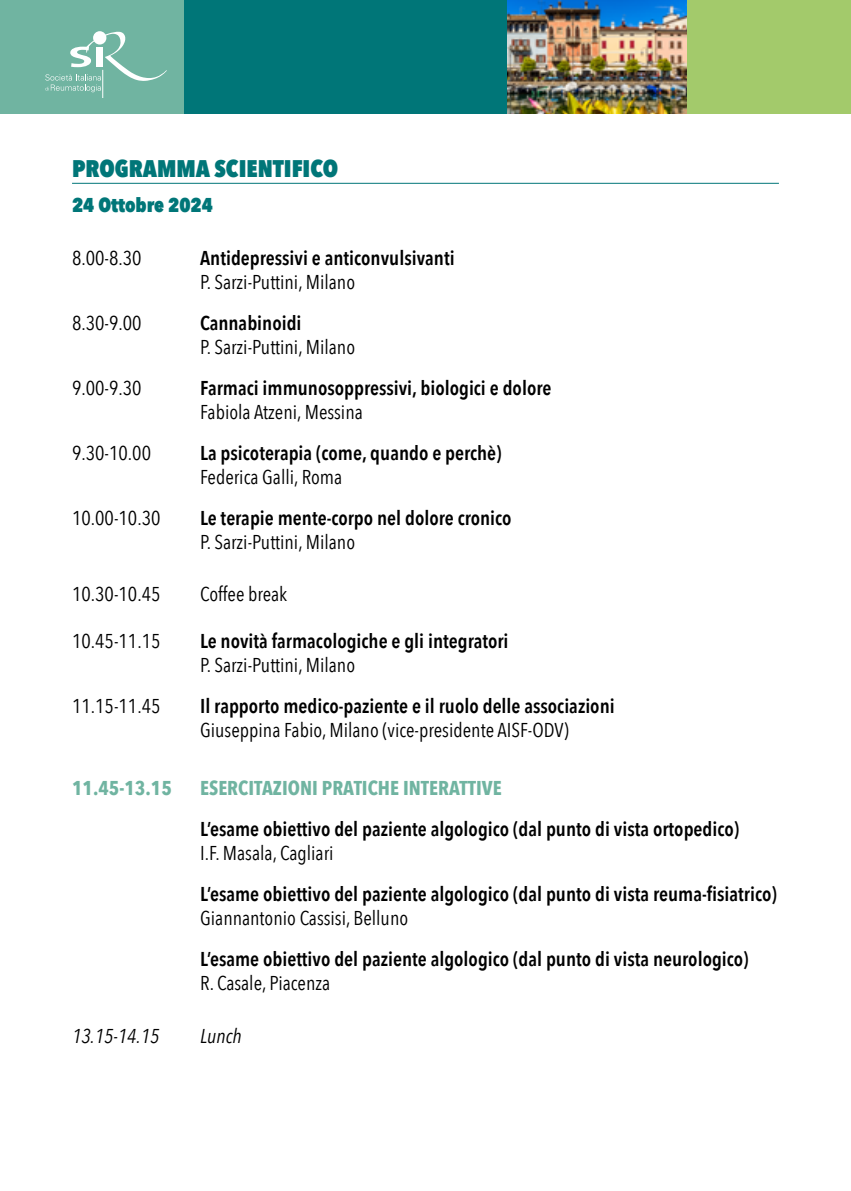
<style>
.page{position:relative;width:851px;height:1191px;background:#fff}
.page>*{position:absolute;margin:0;border:0;box-sizing:border-box;transform-origin:0 0}
.t1{font:800 24px "Avenir Next Condensed";color:#007678}
.t2{font:600 20px "Avenir Next Condensed";color:#000}
.t3{font:20px "Avenir Next Condensed";color:#000}
.t4{font:700 20px "Avenir Next Condensed";color:#70b4a1}
.t5{font:italic 20px "Avenir Next Condensed";color:#000}
.t6{font:800 20px "Avenir Next Condensed";color:#007678}
</style>
<div class="page">
<hr style="left:72px;top:183px;width:706px;height:1px;background:#007678">
<div style="left:0;top:0;width:184px;height:113px;background:#70b4a1"></div>
<div style="left:638px;top:0;width:212px;height:113px;background:#a3ca6b"></div>
<div style="left:184px;top:0;width:502px;height:113px;background:#007678"></div>
<svg style="left:45px;top:32px;width:122px;height:66px"></svg>
<img style="left:507px;top:0;width:179px;height:113px">
<p class="t1" style="left:72px;top:154px;width:268px">PROGRAMMA SCIENTIFICO</p>
<p class="t6" style="left:72px;top:193px;width:142px">24 Ottobre 2024</p>
<p class="t3" style="left:72px;top:241px;width:71px">8.00-8.30</p>
<p class="t2" style="left:200px;top:240px;width:256px">Antidepressivi e anticonvulsivanti</p>
<p class="t3" style="left:200px;top:265px;width:156px">P. Sarzi-Puttini, Milano</p>
<p class="t3" style="left:72px;top:306px;width:71px">8.30-9.00</p>
<p class="t2" style="left:200px;top:305px;width:103px">Cannabinoidi</p>
<p class="t3" style="left:200px;top:330px;width:156px">P. Sarzi-Puttini, Milano</p>
<p class="t3" style="left:72px;top:371px;width:71px">9.00-9.30</p>
<p class="t2" style="left:200px;top:370px;width:352px">Farmaci immunosoppressivi, biologici e dolore</p>
<p class="t3" style="left:200px;top:395px;width:164px">Fabiola Atzeni, Messina</p>
<p class="t3" style="left:72px;top:436px;width:80px">9.30-10.00</p>
<p class="t2" style="left:200px;top:435px;width:303px">La psicoterapia (come, quando e perchè)</p>
<p class="t3" style="left:200px;top:460px;width:144px">Federica Galli, Roma</p>
<p class="t3" style="left:72px;top:501px;width:90px">10.00-10.30</p>
<p class="t2" style="left:200px;top:500px;width:313px">Le terapie mente-corpo nel dolore cronico</p>
<p class="t3" style="left:200px;top:525px;width:156px">P. Sarzi-Puttini, Milano</p>
<p class="t3" style="left:72px;top:577px;width:90px">10.30-10.45</p>
<p class="t3" style="left:200px;top:577px;width:89px">Coffee break</p>
<p class="t3" style="left:72px;top:624px;width:90px">10.45-11.15</p>
<p class="t2" style="left:200px;top:623px;width:310px">Le novità farmacologiche e gli integratori</p>
<p class="t3" style="left:200px;top:648px;width:156px">P. Sarzi-Puttini, Milano</p>
<p class="t3" style="left:72px;top:689px;width:90px">11.15-11.45</p>
<p class="t2" style="left:200px;top:688px;width:416px">Il rapporto medico-paziente e il ruolo delle associazioni</p>
<p class="t3" style="left:200px;top:713px;width:370px">Giuseppina Fabio, Milano (vice-presidente AISF-ODV)</p>
<p class="t4" style="left:72px;top:776px;width:101px">11.45-13.15</p>
<p class="t4" style="left:200px;top:776px;width:303px">ESERCITAZIONI PRATICHE INTERATTIVE</p>
<p class="t2" style="left:200px;top:812px;width:540px">L’esame obiettivo del paziente algologico (dal punto di vista ortopedico)</p>
<p class="t3" style="left:200px;top:836px;width:135px">I.F. Masala, Cagliari</p>
<p class="t2" style="left:200px;top:877px;width:578px">L’esame obiettivo del paziente algologico (dal punto di vista reuma-fisiatrico)</p>
<p class="t3" style="left:200px;top:901px;width:209px">Giannantonio Cassisi, Belluno</p>
<p class="t2" style="left:200px;top:942px;width:550px">L’esame obiettivo del paziente algologico (dal punto di vista neurologico)</p>
<p class="t3" style="left:200px;top:966px;width:131px">R. Casale, Piacenza</p>
<p class="t5" style="left:72px;top:1023px;width:89px">13.15-14.15</p>
<p class="t5" style="left:200px;top:1023px;width:43px">Lunch</p>
</div>
